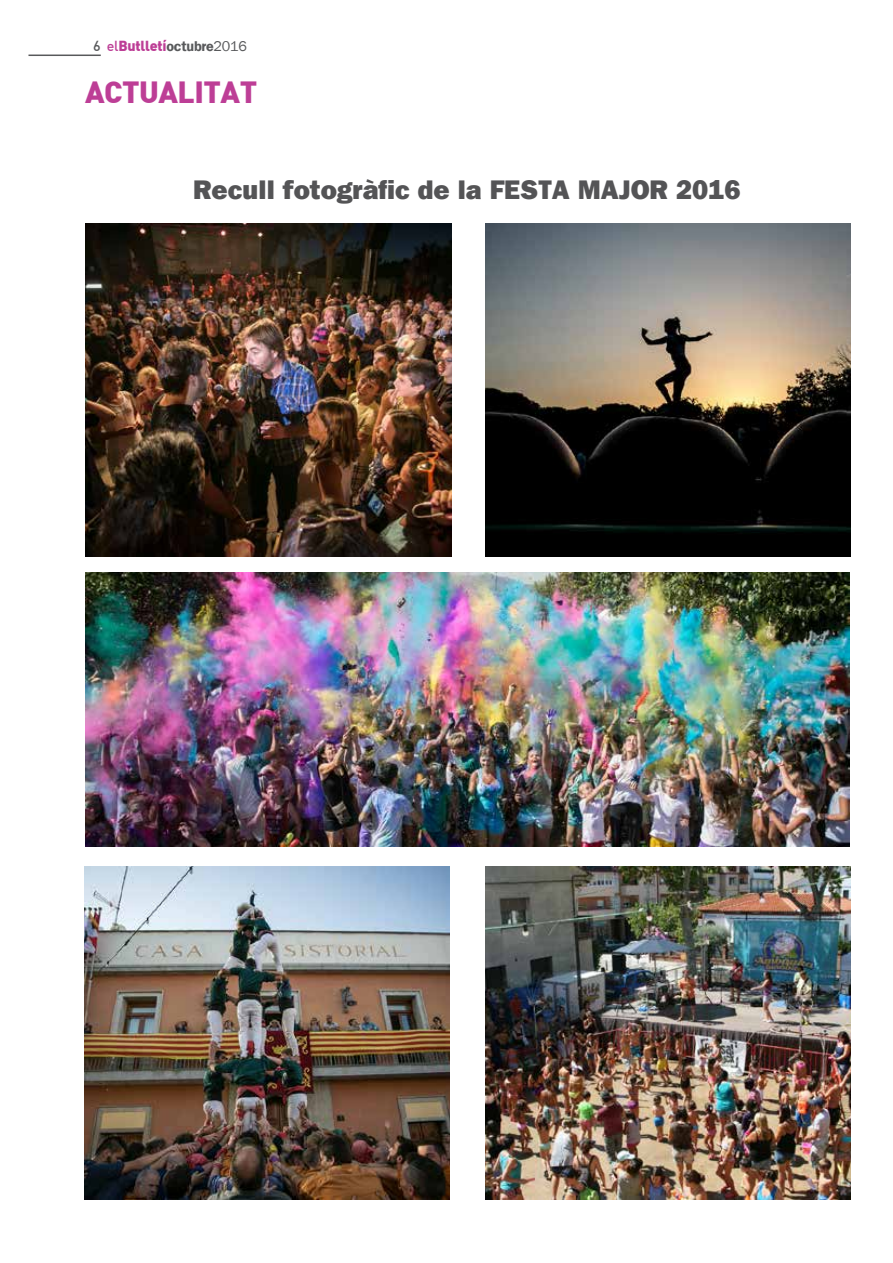
<style>
.page{position:relative;width:893px;height:1263px;background:#fff}
.page>*{position:absolute;margin:0;border:0;box-sizing:border-box;transform-origin:0 0}
.t1{font:900 30px "DIN";letter-spacing:-.015em;color:#bd3e96}
.t2{font:800 27px "Franklin Gothic";color:#545456}
.t3{font:900 14.25px "DIN";letter-spacing:-.015em;color:#bd3e96}
.s1{font-weight:500;color:#58595b}
.s2{font-weight:500}
.s3{font-family:"Franklin Gothic";font-weight:600;color:#58595b}
.s4{font-family:"Franklin Gothic";font-weight:400;color:#58595b}
</style>
<div class="page">
<hr style="left:28px;top:55px;width:73px;height:1px;background:#58595b">
<img style="left:86px;top:224px;width:365px;height:332px">
<img style="left:485px;top:224px;width:365px;height:332px">
<img style="left:85px;top:573px;width:765px;height:273px">
<img style="left:84px;top:867px;width:366px;height:332px">
<img style="left:485px;top:867px;width:365px;height:332px">
<p class="t3" style="left:93px;top:36px;width:156px"><span class="s1">6</span> <span class="s2">el</span>Butlletí<span class="s3">octubre</span><span class="s4">2016</span></p>
<p class="t1" style="left:85px;top:73px;width:174px">ACTUALITAT</p>
<p class="t2" style="left:193px;top:174px;width:549px">Recull fotogràfic de la FESTA MAJOR 2016</p>
</div>
